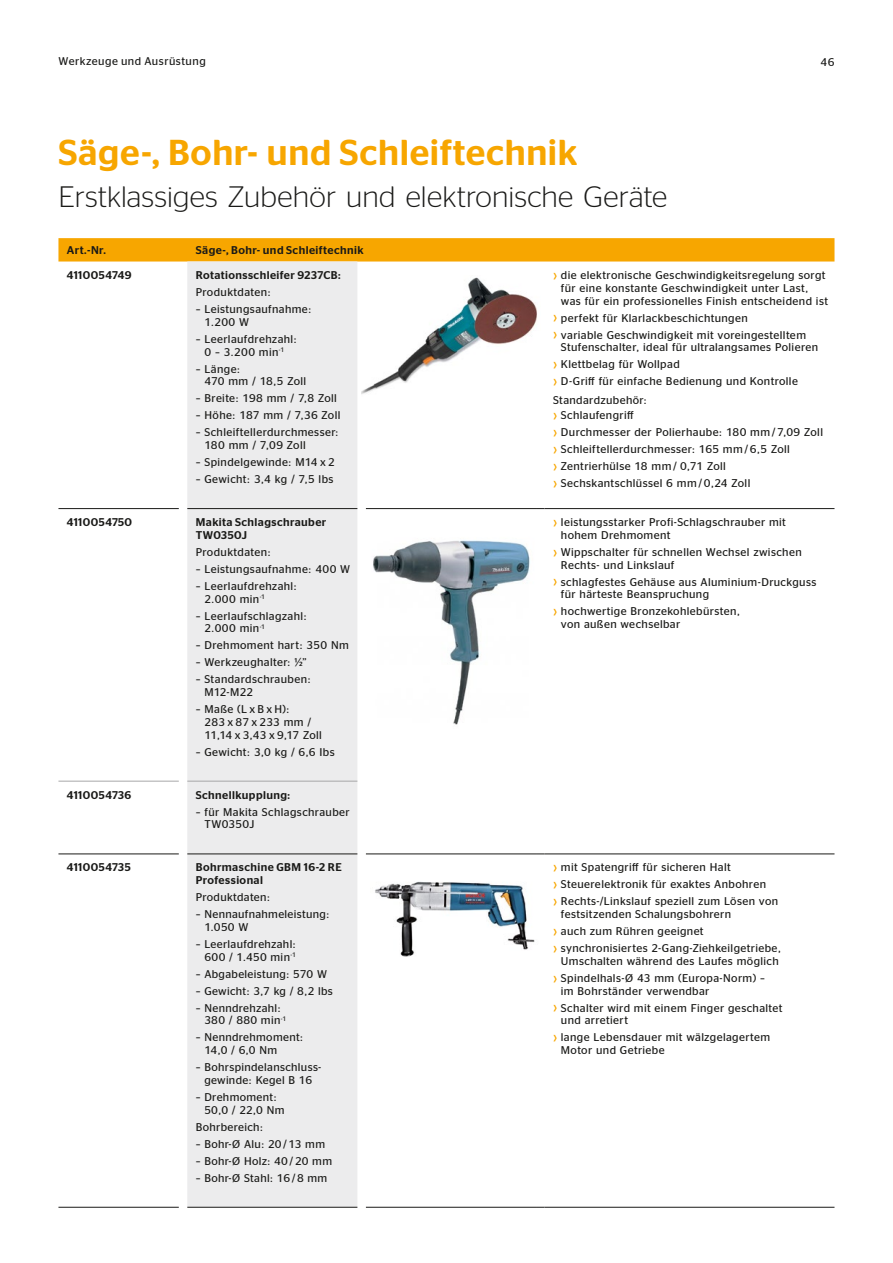
<style>
.page{position:relative;width:893px;height:1263px;background:#fff}
.page>*{position:absolute;margin:0;border:0;box-sizing:border-box;transform-origin:0 0}
.t1{font:500 36px "Continental Stag Sans LCG";letter-spacing:.02em;color:#f7a600}
.t2{font:300 29.55px "Continental Stag Sans LCG";letter-spacing:.005em;color:#1a1a18}
.t3{font:11.25px/12.8px "Continental Stag Sans LCG";letter-spacing:.03em;color:#1a1a18}
.t4{font:500 11.25px/12.8px "Continental Stag Sans LCG";letter-spacing:.035em;color:#1a1a18}
.t5{font:11.25px "Stag Sans";letter-spacing:.045em;color:#1a1a18}
</style>
<div class="page">
<div style="left:58px;top:238px;width:776px;height:23px;background:#f7a600"></div>
<div style="left:187px;top:261px;width:170px;height:946px;background:#ececed"></div>
<hr style="left:58px;top:508px;width:121px;height:1px;background:#1a1a18">
<hr style="left:187px;top:508px;width:170px;height:1px;background:#1a1a18">
<hr style="left:366px;top:508px;width:170px;height:1px;background:#1a1a18">
<hr style="left:544px;top:508px;width:290px;height:1px;background:#1a1a18">
<hr style="left:58px;top:854px;width:121px;height:1px;background:#1a1a18">
<hr style="left:187px;top:854px;width:170px;height:1px;background:#1a1a18">
<hr style="left:366px;top:854px;width:170px;height:1px;background:#1a1a18">
<hr style="left:544px;top:854px;width:290px;height:1px;background:#1a1a18">
<hr style="left:58px;top:1207px;width:121px;height:1px;background:#1a1a18">
<hr style="left:187px;top:1207px;width:170px;height:1px;background:#1a1a18">
<hr style="left:366px;top:1207px;width:170px;height:1px;background:#1a1a18">
<hr style="left:544px;top:1207px;width:290px;height:1px;background:#1a1a18">
<hr style="left:58px;top:781px;width:121px;height:1px;background:#a7a7a8">
<hr style="left:187px;top:781px;width:170px;height:1px;background:#a7a7a8">
<img style="left:362px;top:277px;width:175px;height:117px">
<img style="left:373px;top:540px;width:157px;height:185px">
<img style="left:375px;top:881px;width:160px;height:76px">
<p class="t5" style="left:58px;top:55px;width:149px">Werkzeuge und Ausrüstung</p>
<p class="t3" style="left:820px;top:55px;width:15px">46</p>
<h1 class="t1" style="left:58px;top:127px;width:521px">Säge-, Bohr- und Schleiftechnik</h1>
<h2 class="t2" style="left:58px;top:176px;width:610px">Erstklassiges Zubehör und elektronische Geräte</h2>
<p class="t4" style="left:67px;top:243px;width:40px">Art.-Nr.</p>
<p class="t4" style="left:196px;top:243px;width:169px">Säge-, Bohr- und Schleiftechnik</p>
<p class="t4" style="left:67px;top:268px;width:66px">4110054749</p>
<p class="t4" style="left:196px;top:268px;width:146px">Rotationsschleifer 9237CB:</p>
<p class="t3" style="left:196px;top:285px;width:76px">Produktdaten:</p>
<p class="t3" style="left:204px;top:302px;width:109px;text-indent:-9px">– Leistungsaufnahme:<br>1.200 W</p>
<p class="t3" style="left:196px;top:332px;width:103px;text-align:center">– Leerlaufdrehzahl:<br>0 – 3.200 min<sup>-1</sup></p>
<p class="t3" style="left:204px;top:361px;width:103px;text-indent:-9px">– Länge:<br>470 mm / 18,5 Zoll</p>
<p class="t3" style="left:196px;top:391px;width:143px">– Breite: 198 mm / 7,8 Zoll</p>
<p class="t3" style="left:196px;top:408px;width:146px">– Höhe: 187 mm / 7,36 Zoll</p>
<p class="t3" style="left:204px;top:425px;width:136px;text-indent:-9px">– Schleiftellerdurchmesser:<br>180 mm / 7,09 Zoll</p>
<p class="t3" style="left:196px;top:455px;width:141px">– Spindelgewinde: M14 x 2</p>
<p class="t3" style="left:196px;top:472px;width:139px">– Gewicht: 3,4 kg / 7,5 lbs</p>
<p class="t4" style="left:67px;top:515px;width:67px">4110054750</p>
<p class="t4" style="left:196px;top:515px;width:132px">Makita Schlagschrauber<br>TW0350J</p>
<p class="t3" style="left:196px;top:545px;width:76px">Produktdaten:</p>
<p class="t3" style="left:196px;top:562px;width:156px">– Leistungsaufnahme: 400 W</p>
<p class="t3" style="left:204px;top:579px;width:94px;text-indent:-9px">– Leerlaufdrehzahl:<br>2.000 min<sup>-1</sup></p>
<p class="t3" style="left:204px;top:608px;width:104px;text-indent:-9px">– Leerlaufschlagzahl:<br>2.000 min<sup>-1</sup></p>
<p class="t3" style="left:196px;top:638px;width:154px">– Drehmoment hart: 350 Nm</p>
<p class="t3" style="left:196px;top:655px;width:112px">– Werkzeughalter: ½”</p>
<p class="t3" style="left:204px;top:672px;width:108px;text-indent:-9px">– Standardschrauben:<br>M12-M22</p>
<p class="t3" style="left:204px;top:702px;width:119px;text-indent:-9px">– Maße (L x B x H):<br>283 x 87 x 233 mm /<br>11,14 x 3,43 x 9,17 Zoll</p>
<p class="t3" style="left:196px;top:744px;width:140px">– Gewicht: 3,0 kg / 6,6 Ibs</p>
<p class="t4" style="left:67px;top:787px;width:66px">4110054736</p>
<p class="t4" style="left:196px;top:787px;width:96px">Schnellkupplung:</p>
<p class="t3" style="left:204px;top:804px;width:147px;text-indent:-9px">– für Makita Schlagschrauber<br>TW0350J</p>
<p class="t4" style="left:67px;top:860px;width:65px">4110054735</p>
<p class="t4" style="left:196px;top:860px;width:147px">Bohrmaschine GBM 16-2 RE<br>Professional</p>
<p class="t3" style="left:196px;top:890px;width:76px">Produktdaten:</p>
<p class="t3" style="left:204px;top:907px;width:127px;text-indent:-9px">– Nennaufnahmeleistung:<br>1.050 W</p>
<p class="t3" style="left:196px;top:937px;width:102px;text-align:right">– Leerlaufdrehzahl:<br>600 / 1.450 min<sup>-1</sup></p>
<p class="t3" style="left:196px;top:966px;width:133px">– Abgabeleistung: 570 W</p>
<p class="t3" style="left:196px;top:983px;width:139px">– Gewicht: 3,7 kg / 8,2 lbs</p>
<p class="t3" style="left:204px;top:1000px;width:84px;text-indent:-9px">– Nenndrehzahl:<br>380 / 880 min<sup>-1</sup></p>
<p class="t3" style="left:204px;top:1030px;width:100px;text-indent:-9px">– Nenndrehmoment:<br>14,0 / 6,0 Nm</p>
<p class="t3" style="left:196px;top:1060px;width:127px;text-align:center">– Bohrspindelanschluss&shy;gewinde: Kegel B 16</p>
<p class="t3" style="left:204px;top:1090px;width:82px;text-indent:-9px">– Drehmoment:<br>50,0 / 22,0 Nm</p>
<p class="t3" style="left:196px;top:1119px;width:69px">Bohrbereich:</p>
<p class="t3" style="left:196px;top:1136px;width:131px">– Bohr-Ø Alu: 20 / 13 mm</p>
<p class="t3" style="left:196px;top:1153px;width:138px">– Bohr-Ø Holz: 40 / 20 mm</p>
<p class="t3" style="left:196px;top:1170px;width:133px">– Bohr-Ø Stahl: 16 / 8 mm</p>
<p class="t3" style="left:561px;top:268px;width:269px">die elektronische Geschwindigkeitsregelung sorgt für eine konstante Geschwindigkeit unter Last, was für ein professionelles Finish entscheidend ist</p>
<p class="t3" style="left:561px;top:308px;width:247px;line-height:17px">perfekt für Klarlackbeschichtungen<br>variable Geschwindigkeit mit voreingestelltem</p>
<p class="t3" style="left:561px;top:338px;width:259px;line-height:17px">Stufenschalter, ideal für ultralangsames Polieren<br>Klettbelag für Wollpad<br>D-Griff für einfache Bedienung und Kontrolle</p>
<p class="t3" style="left:553px;top:392px;width:95px;line-height:14.9px;text-align:center">Standardzubehör:<br>Schlaufengriff</p>
<p class="t3" style="left:561px;top:423px;width:264px;line-height:17px">Durchmesser der Polierhaube: 180 mm / 7,09 Zoll Schleiftellerdurchmesser: 165 mm / 6,5 Zoll Zentrierhülse 18 mm / 0,71 Zoll Sechskantschlüssel 6 mm / 0,24 Zoll</p>
<p class="t3" style="left:561px;top:515px;width:226px">leistungsstarker Profi-Schlagschrauber mit hohem Drehmoment</p>
<p class="t3" style="left:561px;top:545px;width:242px">Wippschalter für schnellen Wechsel zwischen<br>Rechts- und Linkslauf</p>
<p class="t3" style="left:561px;top:574px;width:257px">schlagfestes Gehäuse aus Aluminium-Druckguss für härteste Beanspruchung</p>
<p class="t3" style="left:561px;top:604px;width:181px">hochwertige Bronzekohlebürsten, von außen wechselbar</p>
<p class="t3" style="left:561px;top:858px;width:219px;line-height:17px">mit Spatengriff für sicheren Halt<br>Steuerelektronik für exaktes Anbohren<br>Rechts-/Linkslauf speziell zum Lösen von</p>
<p class="t3" style="left:561px;top:905px;width:222px;line-height:17px">festsitzenden Schalungsbohrern<br>auch zum Rühren geeignet synchronisiertes 2-Gang-Ziehkeilgetriebe,</p>
<p class="t3" style="left:561px;top:952px;width:219px;line-height:17px">Umschalten während des Laufes möglich<br>Spindelhals-Ø 43 mm (Europa-Norm) –</p>
<p class="t3" style="left:561px;top:981px;width:223px;line-height:17px">im Bohrständer verwendbar<br>Schalter wird mit einem Finger geschaltet</p>
<p class="t3" style="left:561px;top:1011px;width:211px;line-height:17px">und arretiert<br>lange Lebensdauer mit wälzgelagertem</p>
<p class="t3" style="left:561px;top:1043px;width:105px">Motor und Getriebe</p>
</div>
